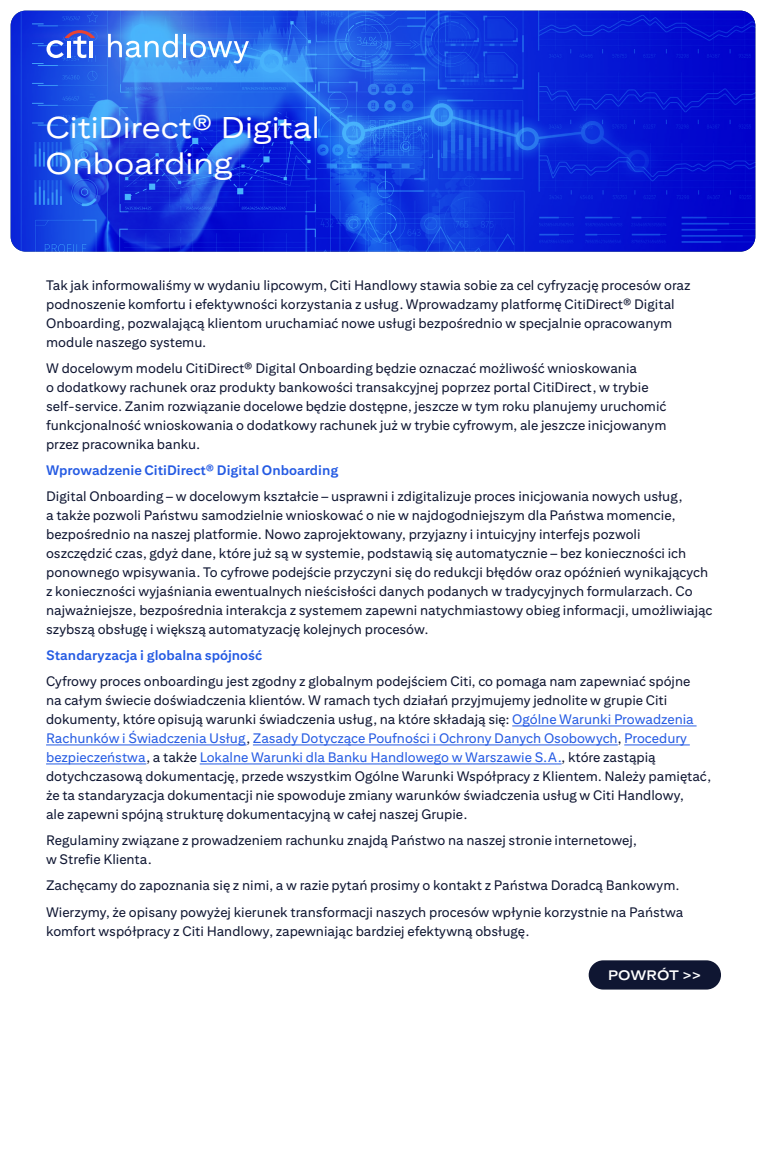
<style>
.page{position:relative;width:766px;height:1159px;background:#fff}
.page>*{position:absolute;margin:0;border:0;box-sizing:border-box;transform-origin:0 0}
.t1{font:30px/36px "Citi Sans Display";color:#fff}
.t2{font:13.75px/19px "Citi Sans Text";color:#0f1632}
.t3{font:700 13.75px "Citi Sans Text";color:#255be3}
.t4{font:700 13.75px "Citi Sans Display";letter-spacing:-.005em;color:#fff}
.s1{color:#255be3}
</style>
<div class="page">
<img style="left:11px;top:11px;width:744px;height:241px">
<div style="left:588px;top:960px;width:132px;height:29px;background:#0f1632;border-radius:15px"></div>
<hr style="left:512px;top:725px;width:184px;height:1px;background:#255be3">
<hr style="left:46px;top:744px;width:200px;height:1px;background:#255be3">
<hr style="left:253px;top:744px;width:364px;height:1px;background:#255be3">
<hr style="left:624px;top:744px;width:65px;height:1px;background:#255be3">
<hr style="left:46px;top:763px;width:100px;height:1px;background:#255be3">
<hr style="left:200px;top:763px;width:361px;height:1px;background:#255be3">
<svg style="left:46px;top:30px;width:49px;height:28px"></svg>
<svg style="left:108px;top:34px;width:70px;height:24px"></svg>
<hr style="left:183px;top:34px;width:3px;height:23px;background:#fff">
<svg style="left:190px;top:41px;width:59px;height:22px"></svg>
<h1 class="t1" style="left:46px;top:109px;width:275px">CitiDirect® Digital<br>Onboarding</h1>
<p class="t2" style="left:46px;top:275px;width:645px">Tak jak informowaliśmy w wydaniu lipcowym, Citi Handlowy stawia sobie za cel cyfryzację procesów oraz podnoszenie komfortu i efektywności korzystania z usług. Wprowadzamy platformę CitiDirect® Digital Onboarding, pozwalającą klientom uruchamiać nowe usługi bezpośrednio w specjalnie opracowanym module naszego systemu.</p>
<p class="t2" style="left:46px;top:358px;width:621px">W docelowym modelu CitiDirect® Digital Onboarding będzie oznaczać możliwość wnioskowania<br>o dodatkowy rachunek oraz produkty bankowości transakcyjnej poprzez portal CitiDirect, w trybie self-service. Zanim rozwiązanie docelowe będzie dostępne, jeszcze w tym roku planujemy uruchomić funkcjonalność wnioskowania o dodatkowy rachunek już w trybie cyfrowym, ale jeszcze inicjowanym przez pracownika banku.</p>
<p class="t3" style="left:46px;top:462px;width:293px">Wprowadzenie CitiDirect® Digital Onboarding</p>
<p class="t2" style="left:46px;top:486px;width:667px">Digital Onboarding – w docelowym kształcie – usprawni i zdigitalizuje proces inicjowania nowych usług,<br>a także pozwoli Państwu samodzielnie wnioskować o nie w najdogodniejszym dla Państwa momencie, bezpośrednio na naszej platformie. Nowo zaprojektowany, przyjazny i intuicyjny interfejs pozwoli<br>oszczędzić czas, gdyż dane, które już są w systemie, podstawią się automatycznie – bez konieczności ich ponownego wpisywania. To cyfrowe podejście przyczyni się do redukcji błędów oraz opóźnień wynikających z konieczności wyjaśniania ewentualnych nieścisłości danych podanych w tradycyjnych formularzach. Co najważniejsze, bezpośrednia interakcja z systemem zapewni natychmiastowy obieg informacji, umożliwiając szybszą obsługę i większą automatyzację kolejnych procesów.</p>
<p class="t3" style="left:46px;top:647px;width:218px">Standaryzacja i globalna spójność</p>
<p class="t2" style="left:46px;top:671px;width:666px">Cyfrowy proces onboardingu jest zgodny z globalnym podejściem Citi, co pomaga nam zapewniać spójne<br>na całym świecie doświadczenia klientów. W ramach tych działań przyjmujemy jednolite w grupie Citi dokumenty, które opisują warunki świadczenia usług, na które składają się: <span class="s1">Ogólne Warunki Prowadzenia Rachunków i Świadczenia Usług</span>, <span class="s1">Zasady Dotyczące Poufności i Ochrony Danych Osobowych</span>, <span class="s1">Procedury bezpieczeństwa</span>, a także <span class="s1">Lokalne Warunki dla Banku Handlowego w Warszawie S.A.</span>, które zastąpią dotychczasową dokumentację, przede wszystkim Ogólne Warunki Współpracy z Klientem. Należy pamiętać, że ta standaryzacja dokumentacji nie spowoduje zmiany warunków świadczenia usług w Citi Handlowy,<br>ale zapewni spójną strukturę dokumentacyjną w całej naszej Grupie.</p>
<p class="t2" style="left:46px;top:831px;width:592px">Regulaminy związane z prowadzeniem rachunku znajdą Państwo na naszej stronie internetowej, w Strefie Klienta.</p>
<p class="t2" style="left:46px;top:872px;width:638px;line-height:26.1px">Zachęcamy do zapoznania się z nimi, a w razie pytań prosimy o kontakt z Państwa Doradcą Bankowym.<br>Wierzymy, że opisany powyżej kierunek transformacji naszych procesów wpłynie korzystnie na Państwa</p>
<p class="t2" style="left:46px;top:921px;width:484px">komfort współpracy z Citi Handlowy, zapewniając bardziej efektywną obsługę.</p>
<p class="t4" style="left:608px;top:967px;width:95px">POWRÓT &gt;&gt;</p>
</div>
